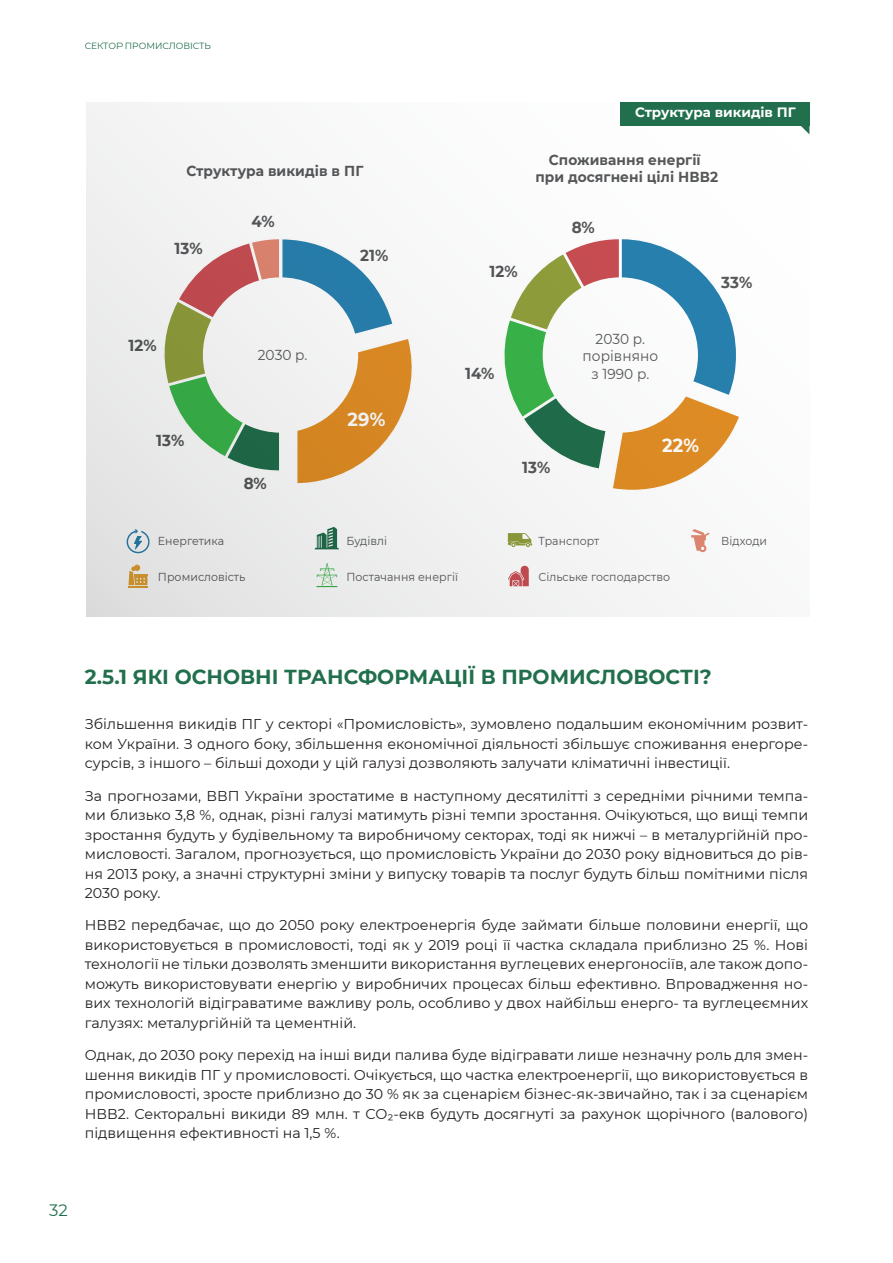
<style>
.page{position:relative;width:893px;height:1263px;background:#fff}
.page>*{position:absolute;margin:0;border:0;box-sizing:border-box;transform-origin:0 0}
.t1{font:700 20.25px "Montserrat";color:#216f4c}
.t2{font:700 18.75px "Montserrat";color:#fff;scale:.95 1}
.t3{font:16.5px "Montserrat";color:#216f4c}
.t4{font:700 15.9px "Montserrat";letter-spacing:.005em;color:#57585a;scale:.95 1}
.t5{font:700 14.4px/17.2px "Montserrat";letter-spacing:.005em;color:#57585a;text-align:center;scale:.95 1}
.t6{font:14.4px/17.2px "Montserrat";letter-spacing:.005em;color:#57585a;text-align:center;scale:.95 1}
.t7{font:14.25px/19.5px "Montserrat";color:#231f20;text-align:justify}
.t8{font:700 13.5px "Montserrat";color:#fff}
.t9{font:11.55px "Montserrat";letter-spacing:.005em;color:#57585a;scale:.95 1}
.t10{font:9px "Montserrat";color:#216f4c}
</style>
<div class="page">
<div style="left:87px;top:102px;width:722px;height:515px;background:linear-gradient(to right,#eaeaeb,#fefefe)"></div>
<div style="left:620px;top:102px;width:189px;height:23px;background:#216f4c"></div>
<svg style="left:799px;top:125px;width:10px;height:9px"></svg>
<svg style="left:159px;top:238px;width:267px;height:246px"></svg>
<div style="left:203px;top:277px;width:155px;height:156px;background:#f0f1f1;border-radius:50%"></div>
<svg style="left:498px;top:238px;width:243px;height:253px"></svg>
<div style="left:543px;top:277px;width:155px;height:156px;background:#fff;border-radius:50%"></div>
<svg style="left:508px;top:566px;width:21px;height:20px"></svg>
<svg style="left:126px;top:529px;width:24px;height:25px"></svg>
<hr style="left:128px;top:586px;width:20px;height:2px;background:#e4a232">
<svg style="left:129px;top:565px;width:19px;height:20px"></svg>
<svg style="left:691px;top:529px;width:18px;height:23px"></svg>
<svg style="left:315px;top:527px;width:24px;height:22px"></svg>
<svg style="left:508px;top:533px;width:24px;height:14px"></svg>
<svg style="left:316px;top:563px;width:22px;height:24px"></svg>
<p class="t10" style="left:85px;top:40px;width:128px">СЕКТОР ПРОМИСЛОВІСТЬ</p>
<p class="t5" style="left:186px;top:161px;width:188px">Структура викидів в ПГ</p>
<p class="t4" style="left:175px;top:237px;width:31px">13%</p>
<p class="t4" style="left:128px;top:334px;width:31px">12%</p>
<p class="t4" style="left:156px;top:429px;width:31px">13%</p>
<p class="t4" style="left:251px;top:210px;width:26px">4%</p>
<p class="t6" style="left:258px;top:345px;width:54px">2030 р.</p>
<p class="t4" style="left:244px;top:472px;width:26px">8%</p>
<p class="t4" style="left:360px;top:244px;width:31px">21%</p>
<h2 class="t2" style="left:348px;top:406px;width:41px">29%</h2>
<p class="t8" style="left:635px;top:102px;width:162px">Структура викидів ПГ</p>
<p class="t5" style="left:535px;top:151px;width:194px">Споживання енергії при досягнені цілі НВВ2</p>
<p class="t4" style="left:489px;top:260px;width:31px">12%</p>
<p class="t4" style="left:465px;top:362px;width:32px">14%</p>
<p class="t4" style="left:572px;top:215px;width:26px">8%</p>
<p class="t6" style="left:583px;top:330px;width:81px">2030 р. порівняно з 1990 р.</p>
<p class="t4" style="left:721px;top:271px;width:34px">33%</p>
<p class="t4" style="left:522px;top:456px;width:31px">13%</p>
<h2 class="t2" style="left:662px;top:432px;width:40px">22%</h2>
<p class="t9" style="left:158px;top:533px;width:71px">Енергетика</p>
<p class="t9" style="left:158px;top:569px;width:94px">Промисловість</p>
<p class="t9" style="left:346px;top:533px;width:44px">Будівлі</p>
<p class="t9" style="left:346px;top:569px;width:119px">Постачання енергії</p>
<p class="t9" style="left:538px;top:533px;width:66px">Транспорт</p>
<p class="t9" style="left:538px;top:569px;width:140px">Сільське господарство</p>
<p class="t9" style="left:721px;top:533px;width:50px">Відходи</p>
<h1 class="t1" style="left:85px;top:662px;width:628px">2.5.1 ЯКІ ОСНОВНІ ТРАНСФОРМАЦІЇ В ПРОМИСЛОВОСТІ?</h1>
<p class="t7" style="left:85px;top:714px;width:725px">Збільшення викидів ПГ у секторі «Промисловість», зумовлено подальшим економічним розвит&shy;ком України. З одного боку, збільшення економічної діяльності збільшує споживання енергоре&shy;сурсів, з іншого – більші доходи у цій галузі дозволяють залучати кліматичні інвестиції.</p>
<p class="t7" style="left:85px;top:785px;width:725px">За прогнозами, ВВП України зростатиме в наступному десятилітті з середніми річними темпа&shy;ми близько 3,8 %, однак, різні галузі матимуть різні темпи зростання. Очікуються, що вищі темпи зростання будуть у будівельному та виробничому секторах, тоді як нижчі – в металургійній про&shy;мисловості. Загалом, прогнозується, що промисловість України до 2030 року відновиться до рів&shy;ня 2013 року, а значні структурні зміни у випуску товарів та послуг будуть більш помітними після 2030 року.</p>
<p class="t7" style="left:85px;top:915px;width:725px">НВВ2 передбачає, що до 2050 року електроенергія буде займати більше половини енергії, що використовується в промисловості, тоді як у 2019 році її частка складала приблизно 25 %. Нові технології не тільки дозволять зменшити використання вуглецевих енергоносіїв, але також допо&shy;можуть використовувати енергію у виробничих процесах більш ефективно. Впровадження но&shy;вих технологій відіграватиме важливу роль, особливо у двох найбільш енерго- та вуглецеємних галузях: металургійній та цементній.</p>
<p class="t7" style="left:85px;top:1045px;width:725px">Однак, до 2030 року перехід на інші види палива буде відігравати лише незначну роль для змен&shy;шення викидів ПГ у промисловості. Очікується, що частка електроенергії, що використовується в промисловості, зросте приблизно до 30 % як за сценарієм бізнес-як-звичайно, так і за сценарієм НВВ2. Секторальні викиди 89 млн. т CO2-екв будуть досягнуті за рахунок щорічного (валового) підвищення ефективності на 1,5 %.</p>
<p class="t3" style="left:49px;top:1199px;width:20px">32</p>
</div>
